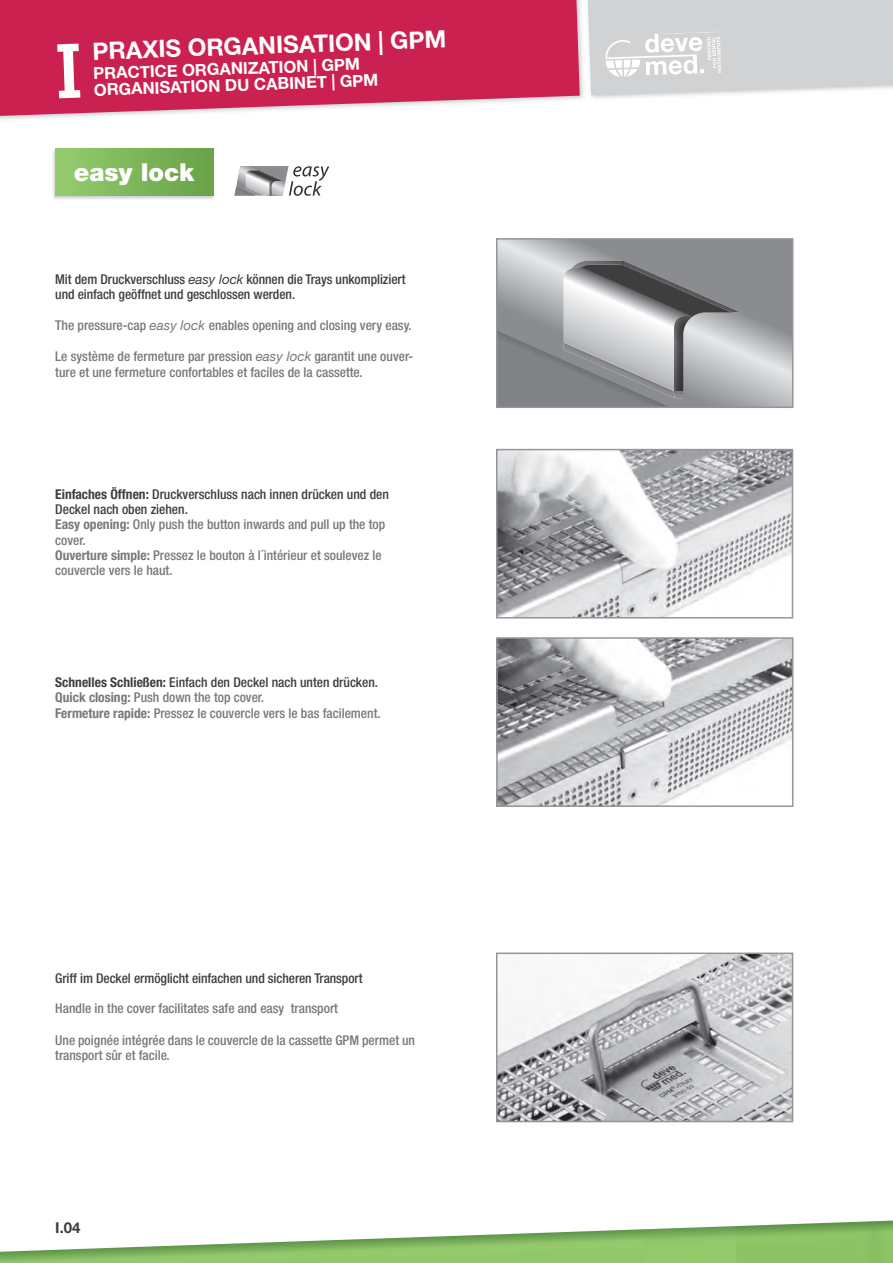
<style>
.page{position:relative;width:893px;height:1263px;background:#fff}
.page>*{position:absolute;margin:0;border:0;box-sizing:border-box;transform-origin:0 0}
.t1{font:900 24.75px "Helvetica Neue LT Std";color:#fff}
.t2{font:700 24px "Helvetica Neue LT Std";color:#fff}
.t3{font:700 16.5px "Helvetica Neue LT Std";color:#fff}
.t4{font:700 15px "Helvetica Neue LT Std";color:#3e3e3f}
.t5{font:500 condensed 13.5px/15.3px "Helvetica Neue LT Std";color:#76787b}
.t6{font:500 condensed 13.5px/15.3px "Helvetica Neue LT Std";letter-spacing:-.005em;color:#3e3e3f}
.s1{font-weight:400;font-style:italic;font-stretch:normal}
.s2{font-weight:700;color:#3e3e3f}
.s3{color:#3e3e3f}
.s4{font-weight:700}
</style>
<div class="page">
<img style="left:53px;top:148px;width:161px;height:51px">
<div style="left:55px;top:149px;width:159px;height:47px;background:linear-gradient(to right,#95cc6f,#68a147)"></div>
<img style="left:499px;top:452px;width:291px;height:163px">
<div style="left:496px;top:449px;width:297px;height:169px;border:2px solid #939598"></div>
<svg style="left:234px;top:166px;width:95px;height:30px"></svg>
<svg style="left:499px;top:241px;width:291px;height:164px;background:#a0a1a4"></svg>
<div style="left:496px;top:238px;width:297px;height:170px;border:2px solid #939598"></div>
<img style="left:499px;top:955px;width:291px;height:164px">
<div style="left:496px;top:952px;width:297px;height:170px;border:2px solid #939598"></div>
<img style="left:499px;top:640px;width:291px;height:164px">
<div style="left:496px;top:637px;width:297px;height:170px;border:2px solid #939598"></div>
<img style="left:0;top:1220px;width:893px;height:43px">
<img style="left:0;top:0;width:691px;height:120px">
<svg style="left:0;top:0;width:580px;height:116px;background:#ce345f"></svg>
<svg style="left:588px;top:0;width:305px;height:95px;background:#d5d6d7"></svg>
<svg style="left:57px;top:44px;width:23px;height:54px"></svg>
<h2 class="t2" style="left:92px;top:36px;width:355px;rotate:-2deg">PRAXIS ORGANISATION | GPM</h2>
<p class="t3" style="left:93px;top:63px;width:268px;rotate:-2deg">PRACTICE ORGANIZATION | GPM</p>
<p class="t3" style="left:94px;top:80px;width:286px;rotate:-2deg">ORGANISATION DU CABINET | GPM</p>
<h1 class="t1" style="left:74px;top:157px;width:122px">easy lock</h1>
<p class="t6" style="left:55px;top:271px;width:352px">Mit dem Druckverschluss <span class="s1">easy lock</span> können die Trays unkompliziert und einfach geöffnet und geschlossen werden.</p>
<p class="t5" style="left:55px;top:317px;width:358px">The pressure-cap <span class="s1">easy lock</span> enables opening and closing very easy.</p>
<p class="t5" style="left:55px;top:349px;width:359px">Le système de fermeture par pression <span class="s1">easy lock</span> garantit une ouver&shy;ture et une fermeture confortables et faciles de la cassette.</p>
<p class="t5" style="left:55px;top:486px;width:335px"><span class="s2">Einfaches Öffnen:</span> <span class="s3">Druckverschluss nach innen drücken und den Deckel nach oben ziehen.<br></span><span class="s4">Easy opening:</span> Only push the button inwards and pull up the top cover.<br><span class="s4">Ouverture simple:</span> Pressez le bouton à l´intérieur et soulevez le couvercle vers le haut.</p>
<p class="t5" style="left:55px;top:674px;width:327px"><span class="s2">Schnelles Schließen:</span> <span class="s3">Einfach den Deckel nach unten drücken.<br></span><span class="s4">Quick closing:</span> Push down the top cover.<br><span class="s4">Fermeture rapide:</span> Pressez le couvercle vers le bas facilement.</p>
<p class="t6" style="left:55px;top:970px;width:309px">Griff im Deckel ermöglicht einfachen und sicheren Transport</p>
<p class="t5" style="left:55px;top:1001px;width:284px">Handle in the cover facilitates safe and easy transport</p>
<p class="t5" style="left:55px;top:1032px;width:361px">Une poignée intégrée dans le couvercle de la cassette GPM permet un transport sûr et facile.</p>
<p class="t4" style="left:55px;top:1219px;width:27px">I.04</p>
</div>
